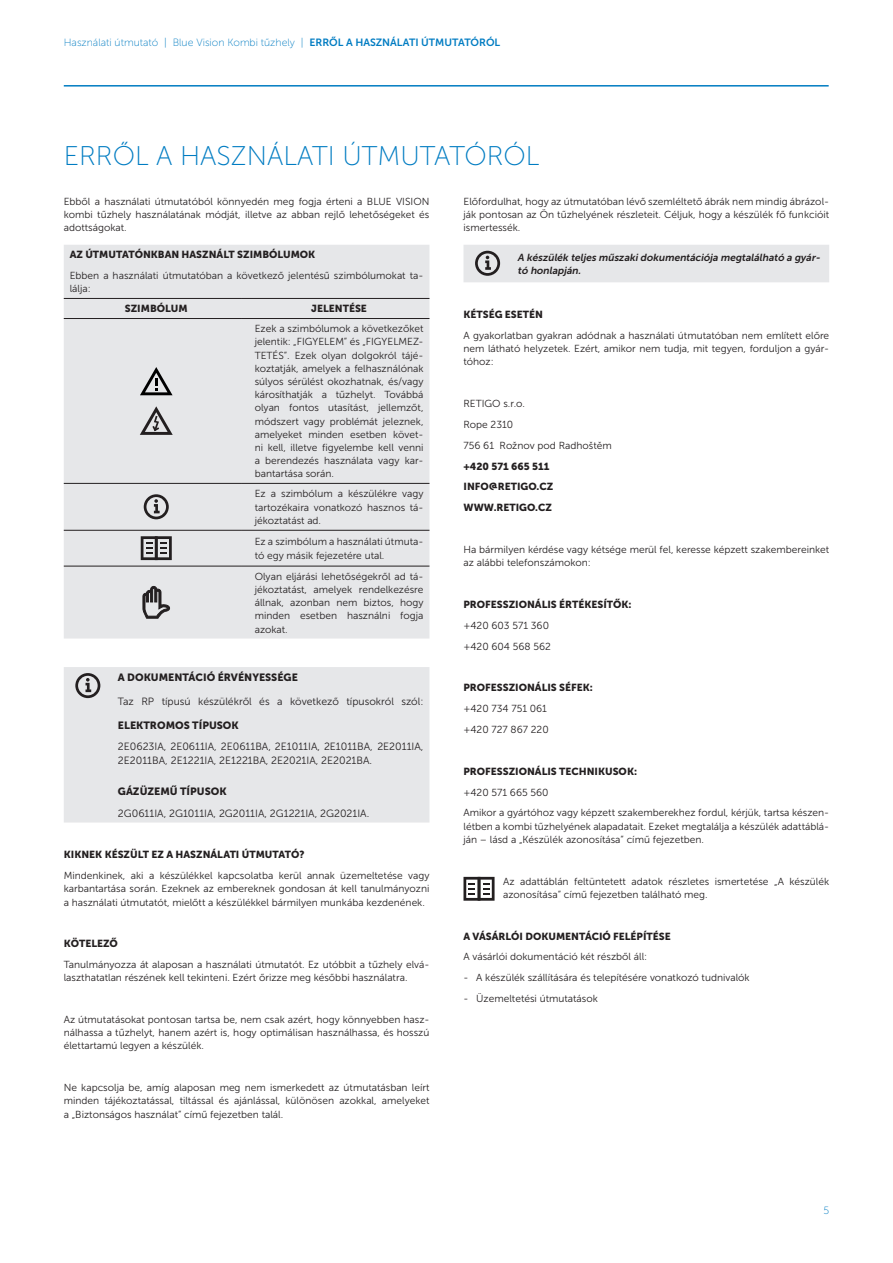
<style>
.page{position:relative;width:893px;height:1263px;background:#fff}
.page>*{position:absolute;margin:0;border:0;box-sizing:border-box;transform-origin:0 0}
.t1{font:27px "Museo Sans 100";color:#007cc2}
.Text{font:10.5px/13.5px "Museo Sans 300";color:#231f20}
.Zahlavi_zapati{font:10.5px "Museo Sans 100";color:#007cc2}
.Text-2{font:10.5px "Museo Sans 900";color:#231f20}
.Text-3{font:10.2px/13.2px "Museo Sans 300";color:#231f20;text-align:justify}
.Text-4{font:10.2px "Museo Sans 900";color:#231f20}
.odrážka-pomlčka{font:10.2px "Museo Sans 300";color:#231f20}
.Text-5{font:italic 10.2px/13.2px "Museo Sans 700";color:#231f20}
.s1{font-family:"Museo Sans 700"}
</style>
<div class="page">
<hr style="left:64px;top:85px;width:765px;height:2px;background:#007cc2">
<div style="left:64px;top:245px;width:365px;height:393px;background:#e6e7e9"></div>
<hr style="left:64px;top:298px;width:178px;height:1px;background:#231f20">
<hr style="left:242px;top:298px;width:187px;height:1px;background:#231f20">
<hr style="left:64px;top:318px;width:178px;height:1px;background:#231f20">
<hr style="left:242px;top:318px;width:187px;height:1px;background:#231f20">
<hr style="left:64px;top:483px;width:178px;height:1px;background:#231f20">
<hr style="left:242px;top:483px;width:187px;height:1px;background:#231f20">
<hr style="left:64px;top:530px;width:178px;height:1px;background:#231f20">
<hr style="left:242px;top:530px;width:187px;height:1px;background:#231f20">
<hr style="left:64px;top:566px;width:178px;height:1px;background:#231f20">
<hr style="left:242px;top:566px;width:187px;height:1px;background:#231f20">
<svg style="left:140px;top:367px;width:33px;height:28px"></svg>
<svg style="left:140px;top:406px;width:33px;height:29px"></svg>
<svg style="left:144px;top:494px;width:25px;height:25px"></svg>
<svg style="left:141px;top:536px;width:31px;height:24px"></svg>
<svg style="left:142px;top:586px;width:28px;height:33px"></svg>
<div style="left:64px;top:667px;width:365px;height:155px;background:#e6e7e9"></div>
<svg style="left:75px;top:673px;width:25px;height:25px"></svg>
<div style="left:463px;top:245px;width:366px;height:37px;background:#e6e7e9"></div>
<svg style="left:463px;top:877px;width:32px;height:24px"></svg>
<p class="Zahlavi_zapati" style="left:64px;top:37px;width:438px">Használati útmutató | Blue Vision Kombi tűzhely | <span class="s1">ERRŐL A HASZNÁLATI ÚTMUTATÓRÓL</span></p>
<h2 class="t1" style="left:64px;top:141px;width:477px">ERRŐL A HASZNÁLATI ÚTMUTATÓRÓL</h2>
<p class="Text-3" style="left:64px;top:195px;width:367px">Ebből a használati útmutatóból könnyedén meg fogja érteni a BLUE VISION kombi tűzhely használatának módját, illetve az abban rejlő lehetőségeket és adottságokat.</p>
<p class="Text-4" style="left:70px;top:249px;width:247px">AZ ÚTMUTATÓNKBAN HASZNÁLT SZIMBÓLUMOK</p>
<p class="Text-3" style="left:70px;top:269px;width:355px">Ebben a használati útmutatóban a következő jelentésű szimbólumokat ta&shy;lálja:</p>
<p class="Text-4" style="left:125px;top:303px;width:64px">SZIMBÓLUM</p>
<p class="Text-4" style="left:311px;top:303px;width:57px">JELENTÉSE</p>
<p class="Text-3" style="left:255px;top:322px;width:170px">Ezek a szimbólumok a következőket jelentik: „FIGYELEM” és „FIGYELMEZ-TETÉS”. Ezek olyan dolgokról tájé&shy;koztatják, amelyek a felhasználónak súlyos sérülést okozhatnak, és/vagy károsíthatják a tűzhelyt. Továbbá olyan fontos utasítást, jellemzőt, módszert vagy problémát jeleznek, amelyeket minden esetben követ&shy;ni kell, illetve figyelembe kell venni a berendezés használata vagy kar&shy;bantartása során.</p>
<p class="Text-3" style="left:255px;top:487px;width:170px">Ez a szimbólum a készülékre vagy tartozékaira vonatkozó hasznos tá&shy;jékoztatást ad.</p>
<p class="Text-3" style="left:255px;top:535px;width:170px">Ez a szimbólum a használati útmuta&shy;tó egy másik fejezetére utal.</p>
<p class="Text-3" style="left:255px;top:570px;width:170px">Olyan eljárási lehetőségekről ad tá&shy;jékoztatást, amelyek rendelkezésre állnak, azonban nem biztos, hogy minden esetben használni fogja azokat.</p>
<p class="Text-2" style="left:118px;top:671px;width:181px">A DOKUMENTÁCIÓ ÉRVÉNYESSÉGE</p>
<p class="Text" style="left:118px;top:695px;width:307px">Taz RP típusú készülékről és a következő típusokról szól:</p>
<p class="Text-2" style="left:118px;top:719px;width:122px">ELEKTROMOS TÍPUSOK</p>
<p class="Text" style="left:118px;top:740px;width:307px">2E0623IA, 2E0611IA, 2E0611BA, 2E1011IA, 2E1011BA, 2E2011IA,<br>2E2011BA, 2E1221IA, 2E1221BA, 2E2021IA, 2E2021BA.</p>
<p class="Text-2" style="left:118px;top:786px;width:110px">GÁZÜZEMŰ TÍPUSOK</p>
<p class="Text" style="left:118px;top:806px;width:253px">2G0611IA, 2G1011IA, 2G2011IA, 2G1221IA, 2G2021IA.</p>
<p class="Text-4" style="left:64px;top:849px;width:242px">KIKNEK KÉSZÜLT EZ A HASZNÁLATI ÚTMUTATÓ?</p>
<p class="Text-3" style="left:64px;top:869px;width:367px">Mindenkinek, aki a készülékkel kapcsolatba kerül annak üzemeltetése vagy karbantartása során. Ezeknek az embereknek gondosan át kell tanulmányozni a használati útmutatót, mielőtt a készülékkel bármilyen munkába kezdenének.</p>
<p class="Text-4" style="left:64px;top:938px;width:56px">KÖTELEZŐ</p>
<p class="Text-3" style="left:64px;top:958px;width:367px">Tanulmányozza át alaposan a használati útmutatót. Ez utóbbit a tűzhely elvá&shy;laszthatatlan részének kell tekinteni. Ezért őrizze meg későbbi használatra.</p>
<p class="Text-3" style="left:64px;top:1013px;width:367px">Az útmutatásokat pontosan tartsa be, nem csak azért, hogy könnyebben hasz&shy;nálhassa a tűzhelyt, hanem azért is, hogy optimálisan használhassa, és hosszú élettartamú legyen a készülék.</p>
<p class="Text-3" style="left:64px;top:1081px;width:367px">Ne kapcsolja be, amíg alaposan meg nem ismerkedett az útmutatásban leírt minden tájékoztatással, tiltással és ajánlással, különösen azokkal, amelyeket a „Biztonságos használat” című fejezetben talál.</p>
<p class="Text-3" style="left:463px;top:195px;width:367px">Előfordulhat, hogy az útmutatóban lévő szemléltető ábrák nem mindig ábrázol&shy;ják pontosan az Ön tűzhelyének részleteit. Céljuk, hogy a készülék fő funkcióit ismertessék.</p>
<p class="Text-5" style="left:518px;top:251px;width:306px">A készülék teljes műszakidokumentációja megtalálható a gyár&shy;tó honlapján.</p>
<p class="Text-4" style="left:463px;top:309px;width:81px">KÉTSÉG ESETÉN</p>
<p class="Text-3" style="left:463px;top:329px;width:367px">A gyakorlatban gyakran adódnak a használati útmutatóban nem említett előre nem látható helyzetek. Ezért, amikor nem tudja, mit tegyen, forduljon a gyár&shy;tóhoz:</p>
<p class="Text-3" style="left:463px;top:397px;width:63px">RETIGO s.r.o.</p>
<p class="Text-3" style="left:463px;top:418px;width:51px">Rope 2310</p>
<p class="Text-3" style="left:463px;top:439px;width:150px">756 61 Rožnov pod Radhoštěm</p>
<p class="Text-4" style="left:463px;top:460px;width:87px">+420 571 665 511</p>
<p class="Text-4" style="left:463px;top:481px;width:91px">INFO@RETIGO.CZ</p>
<p class="Text-4" style="left:463px;top:502px;width:90px">WWW.RETIGO.CZ</p>
<p class="Text-3" style="left:463px;top:543px;width:367px">Ha bármilyen kérdése vagy kétsége merül fel, keresse képzett szakembereinket az alábbi telefonszámokon:</p>
<p class="Text-4" style="left:463px;top:598px;width:170px">PROFESSZIONÁLIS ÉRTÉKESÍTŐK:</p>
<p class="Text-3" style="left:463px;top:619px;width:87px">+420 603 571 360</p>
<p class="Text-3" style="left:463px;top:640px;width:89px">+420 604 568 562</p>
<p class="Text-4" style="left:463px;top:682px;width:131px">PROFESSZIONÁLIS SÉFEK:</p>
<p class="Text-3" style="left:463px;top:702px;width:85px">+420 734 751 061</p>
<p class="Text-3" style="left:463px;top:723px;width:87px">+420 727 867 220</p>
<p class="Text-4" style="left:463px;top:765px;width:175px">PROFESSZIONÁLIS TECHNIKUSOK:</p>
<p class="Text-3" style="left:463px;top:786px;width:87px">+420 571 665 560</p>
<p class="Text-3" style="left:463px;top:806px;width:367px">Amikor a gyártóhoz vagy képzett szakemberekhez fordul, kérjük, tartsa készen&shy;létben a kombi tűzhelyének alapadatait. Ezeket megtalálja a készülék adattáblá&shy;ján – lásd a „Készülék azonosítása” című fejezetben.</p>
<p class="Text-3" style="left:503px;top:874px;width:328px">Az adattáblán feltüntetett adatok részletes ismertetése „A készülék azonosítása” című fejezetben található meg.</p>
<p class="Text-4" style="left:463px;top:930px;width:209px">A VÁSÁRLÓI DOKUMENTÁCIÓ FELÉPÍTÉSE</p>
<p class="Text-3" style="left:463px;top:950px;width:185px">A vásárlói dokumentáció két részből áll:</p>
<p class="odrážka-pomlčka" style="left:463px;top:972px;width:288px">- A készülék szállítására és telepítésére vonatkozó tudnivalók</p>
<p class="odrážka-pomlčka" style="left:463px;top:993px;width:136px">- Üzemeltetési útmutatások</p>
<p class="Zahlavi_zapati" style="left:823px;top:1204px;width:7px">5</p>
</div>
